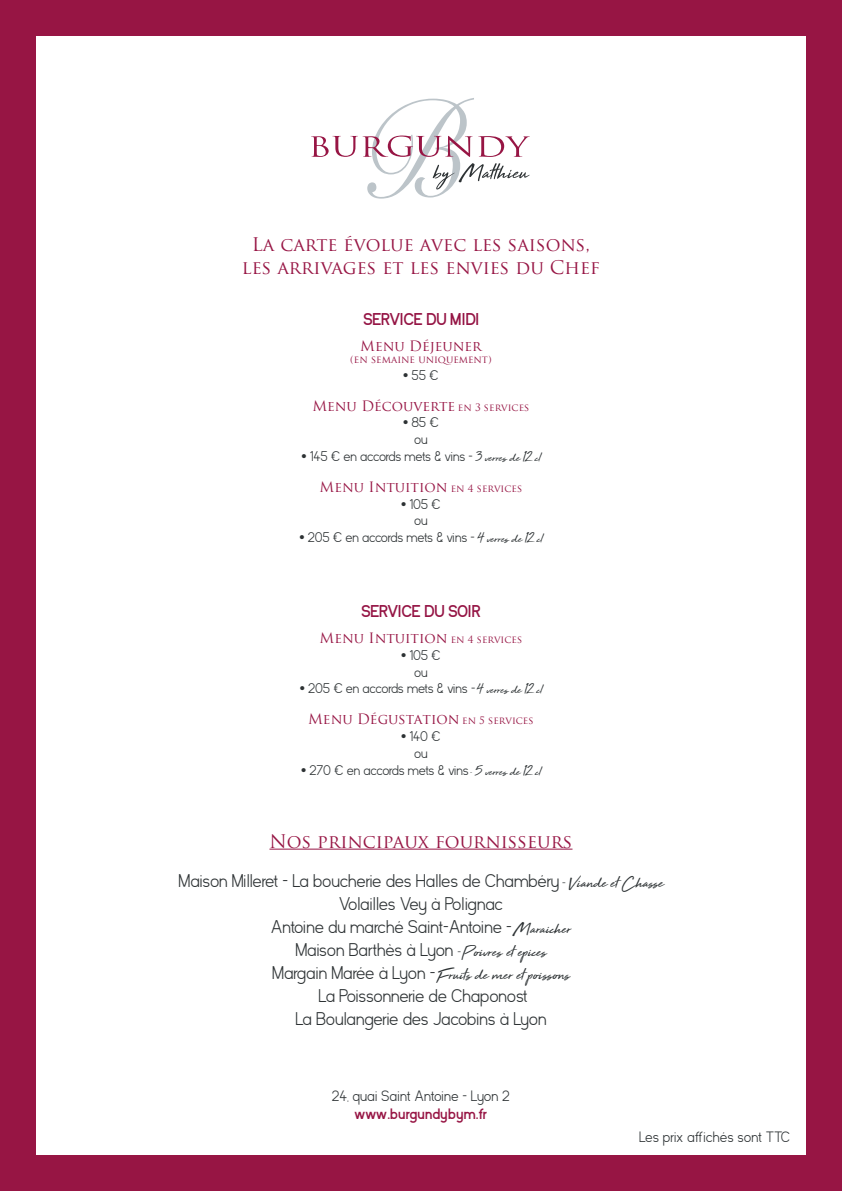
<style>
.page{position:relative;width:842px;height:1191px;background:#971544}
.page>*{position:absolute;margin:0;border:0;box-sizing:border-box;transform-origin:0 0}
.t1{font:300 18.4px "Kayak Sans";letter-spacing:-.01em;color:#2d3234}
.t2{font:18.4px "Trajan Pro";color:#971544}
.t3{font:18px "High Tide";color:#2d3234}
.t4{font:700 17px "Kayak Sans";letter-spacing:-.02em;color:#951545}
.t5{font:300 15px "Kayak Sans";color:#2d3234}
.t6{font:700 15px "Kayak Sans";color:#971544}
.t7{font:300 14px "Kayak Sans";letter-spacing:-.01em;color:#2d3234}
.t8{font:14px "Trajan Pro";color:#971544}
.t9{font:10px "Trajan Pro";color:#971544}
.s1{font-size:10px}
.s2{font-family:"High Tide";font-weight:400}
.s3{font-size:7px}
.s4{font-size:12px}
.s5{font-family:"High Tide";font-weight:400;font-size:18px}
.s6{font-family:"Kayak Sans";font-weight:300;font-size:18.4px}
</style>
<div class="page">
<div style="left:36px;top:36px;width:770px;height:1119px;background:#fff"></div>
<hr style="left:269px;top:848px;width:303px;height:1px;background:#971544">
<svg style="left:311px;top:98px;width:219px;height:101px"></svg>
<p class="t2" style="left:252px;top:233px;width:340px">La carte évolue avec les saisons,</p>
<p class="t2" style="left:242px;top:256px;width:360px">les arrivages et les envies du Chef</p>
<p class="t4" style="left:363px;top:309px;width:117px">SERVICE DU MIDI</p>
<p class="t8" style="left:360px;top:337px;width:123px">Menu Déjeuner</p>
<p class="t9" style="left:350px;top:353px;width:143px">(en semaine uniquement)</p>
<p class="t7" style="left:403px;top:367px;width:37px">• 55 €</p>
<p class="t8" style="left:312px;top:396px;width:218px">Menu Découverte <span class="s1">en 3 services</span></p>
<p class="t7" style="left:403px;top:414px;width:37px">• 85 €</p>
<p class="t7" style="left:414px;top:431px;width:15px">ou</p>
<p class="t7" style="left:301px;top:448px;width:241px">• 145 € en accords mets &amp; vins - <span class="s2">3 verres de 12 cl</span></p>
<p class="t8" style="left:320px;top:478px;width:204px">Menu Intuition <span class="s1">en 4 services</span></p>
<p class="t7" style="left:401px;top:496px;width:41px">• 105 €</p>
<p class="t7" style="left:414px;top:512px;width:15px">ou</p>
<p class="t7" style="left:299px;top:529px;width:245px">• 205 € en accords mets &amp; vins - <span class="s2">4 verres de 12 cl</span></p>
<p class="t4" style="left:361px;top:601px;width:121px">SERVICE DU SOIR</p>
<p class="t8" style="left:320px;top:629px;width:204px">Menu Intuition <span class="s1">en 4 services</span></p>
<p class="t7" style="left:401px;top:647px;width:41px">• 105 €</p>
<p class="t7" style="left:414px;top:664px;width:15px">ou</p>
<p class="t7" style="left:300px;top:680px;width:244px">• 205 € en accords mets &amp; vins - <span class="s2">4 verres de 12 cl</span></p>
<p class="t8" style="left:308px;top:710px;width:227px">Menu Dégustation <span class="s1">en 5 services</span></p>
<p class="t7" style="left:401px;top:728px;width:41px">• 140 €</p>
<p class="t7" style="left:414px;top:745px;width:15px">ou</p>
<p class="t7" style="left:301px;top:762px;width:241px">• 270 € en accords mets &amp; vins <span class="s3">-</span> <span class="s2">5 verres de 12 cl</span></p>
<p class="t2" style="left:269px;top:829px;width:305px">Nos principaux fournisseurs</p>
<p class="t1" style="left:179px;top:870px;width:486px">Maison Milleret - La boucherie des Halles de Chambéry <span class="s4">-</span> <span class="s5">Viande et Chasse</span></p>
<p class="t1" style="left:339px;top:893px;width:166px">Volailles Vey à Polignac</p>
<p class="t1" style="left:271px;top:916px;width:302px">Antoine du marché Saint-Antoine - <span class="s5">Maraicher</span></p>
<p class="t1" style="left:295px;top:939px;width:252px">Maison Barthès à Lyon <span class="s4">-</span><span class="s5">Poivres et epices</span></p>
<p class="t3" style="left:272px;top:962px;width:299px"><span class="s6">Margain Marée à Lyon -</span> Fruits de mer et poissons</p>
<p class="t1" style="left:319px;top:985px;width:211px">La Poissonnerie de Chaponost</p>
<p class="t1" style="left:295px;top:1008px;width:253px">La Boulangerie des Jacobins à Lyon</p>
<p class="t5" style="left:332px;top:1087px;width:180px">24, quai Saint Antoine - Lyon 2</p>
<p class="t6" style="left:354px;top:1105px;width:135px">www.burgundybym.fr</p>
<p class="t5" style="left:639px;top:1128px;width:152px">Les prix aff ichés sont TTC</p>
</div>
